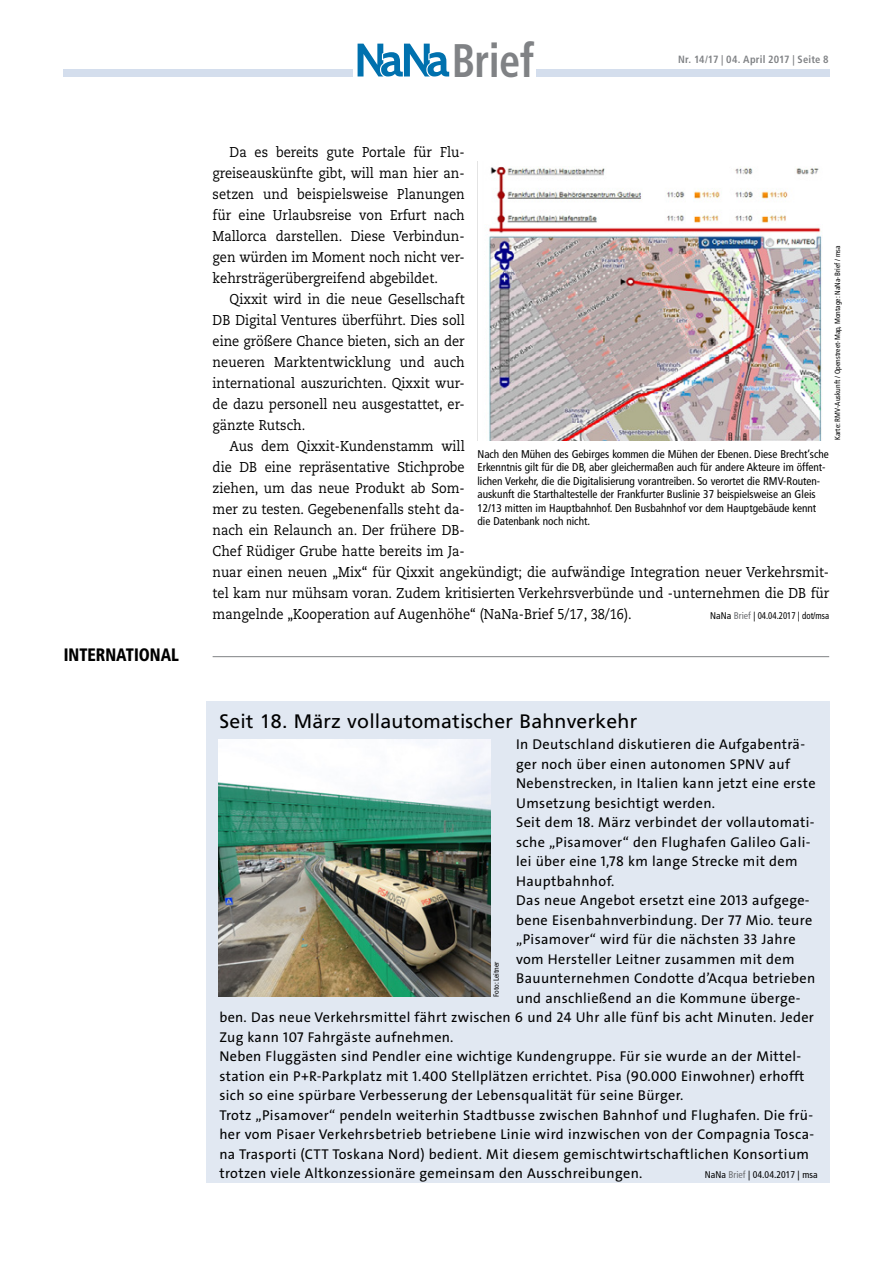
<style>
.page{position:relative;width:893px;height:1263px;background:#fff}
.page>*{position:absolute;margin:0;border:0;box-sizing:border-box;transform-origin:0 0}
.t1{font:700 condensed 47.1px "Frutiger LT Std";letter-spacing:-.015em;color:#808285;scale:.9 1}
.t2{font:19.5px "Frutiger LT Std";letter-spacing:.01em;color:#000}
.t3{font:900 condensed 18px "Frutiger LT Std";color:#000;scale:.9 1}
.t4{font:14.25px "The Sans Os F";letter-spacing:.025em;color:#000}
.t5{font:14.25px/21px "Caecilia LT Std";color:#000;text-align:justify;scale:.9 1}
.t6{font:condensed 11.25px/13.5px "Frutiger LT Std";color:#000}
.t7{font:700 condensed 10.5px "Frutiger LT Std";letter-spacing:.015em;color:#808285}
.t8{font:condensed 9.75px "Frutiger LT Std";color:#000}
.t9{font:condensed 7.5px "Frutiger LT Std";letter-spacing:.005em;color:#000}
.s1{color:#6d6e71}
</style>
<div class="page">
<div style="left:64px;top:69px;width:289px;height:8px;background:#d4deed"></div>
<div style="left:536px;top:69px;width:293px;height:8px;background:#d4deed"></div>
<svg style="left:358px;top:44px;width:91px;height:33px"></svg>
<hr style="left:213px;top:656px;width:616px;height:1px;background:#808285">
<img style="left:477px;top:161px;width:345px;height:279px">
<div style="left:207px;top:701px;width:623px;height:481px;background:#e1e8f2"></div>
<img style="left:219px;top:739px;width:272px;height:258px">
<p class="t3" style="left:64px;top:644px;width:130px">INTERNATIONAL</p>
<h1 class="t1" style="left:452px;top:32px;width:93px">Brief</h1>
<p class="t7" style="left:678px;top:53px;width:152px">Nr. 14/17 | 04. April 2017 | Seite 8</p>
<p class="t5" style="left:213px;top:142px;width:282px;text-indent:17px">Da es bereits gute Portale für Flu&shy;greiseauskünfte gibt, will man hier an&shy;setzen und beispielsweise Planungen für eine Urlaubsreise von Erfurt nach Mallorca darstellen. Diese Verbindun&shy;gen würden im Moment noch nicht ver&shy;kehrsträgerübergreifend abgebildet.</p>
<p class="t5" style="left:213px;top:289px;width:282px;text-indent:17px">Qixxit wird in die neue Gesellschaft DB Digital Ventures überführt. Dies soll eine größere Chance bieten, sich an der neueren Marktentwicklung und auch international auszurichten. Qixxit wur&shy;de dazu personell neu ausgestattet, er&shy;gänzte Rutsch.</p>
<p class="t5" style="left:213px;top:436px;width:687px;text-align:left;text-indent:17px">Aus dem Qixxit-Kundenstamm will<br>die DB eine repräsentative Stichprobe<br>ziehen, um das neue Produkt ab Som-<br>mer zu testen. Gegebenenfalls steht da-<br>nach ein Relaunch an. Der frühere DB-<br>Chef Rüdiger Grube hatte bereits im Ja-<br>nuar einen neuen „Mix“ für Qixxit angekündigt; die aufwändige Integration neuer Verkehrsmit&shy;tel kam nur mühsam voran. Zudem kritisierten Verkehrsverbünde und -unternehmen die DB für mangelnde „Kooperation auf Augenhöhe“ (NaNa-Brief 5/17, 38/16).</p>
<p class="t9" style="left:833px;top:440px;width:196px;rotate:-90deg">Karte: RMV-Auskunft / Openstreet-Map, Montage: NaNa-Brief / msa</p>
<p class="t6" style="left:477px;top:447px;width:353px">Nach den Mühen des Gebirges kommen die Mühen der Ebenen. Diese Brecht’sche Erkenntnis gilt für die DB, aber gleichermaßen auch für andere Akteure im öffent&shy;lichen Verkehr, die die Digitalisierung vorantreiben. So verortet die RMV-Routen&shy;auskunft die Starthaltestelle der Frankfurter Buslinie 37 beispielsweise an Gleis 12/13 mitten im Hauptbahnhof. Den Busbahnhof vor dem Hauptgebäude kennt die Datenbank noch nicht.</p>
<p class="t8" style="left:710px;top:610px;width:120px">NaNa <span class="s1">Brief</span> | 04.04.2017 | dot/msa</p>
<h2 class="t2" style="left:219px;top:710px;width:419px">Seit 18. März vollautomatischer Bahnverkehr</h2>
<p class="t4" style="left:516px;top:735px;width:290px">In Deutschland diskutieren die Aufgabenträ-</p>
<p class="t4" style="left:516px;top:755px;width:275px">ger noch über einen autonomen SPNV auf</p>
<p class="t4" style="left:516px;top:774px;width:301px">Nebenstrecken, in Italien kann jetzt eine erste</p>
<p class="t4" style="left:516px;top:794px;width:200px">Umsetzung besichtigt werden.</p>
<p class="t4" style="left:516px;top:813px;width:300px">Seit dem 18. März verbindet der vollautomati-</p>
<p class="t4" style="left:516px;top:833px;width:296px">sche „Pisamover“ den Flughafen Galileo Gali-</p>
<p class="t4" style="left:516px;top:852px;width:283px">lei über eine 1,78 km lange Strecke mit dem</p>
<p class="t4" style="left:516px;top:872px;width:100px">Hauptbahnhof.</p>
<p class="t4" style="left:516px;top:891px;width:295px">Das neue Angebot ersetzt eine 2013 aufgege-</p>
<p class="t4" style="left:516px;top:911px;width:298px">bene Eisenbahnverbindung. Der 77 Mio. teure</p>
<p class="t4" style="left:516px;top:930px;width:281px">„Pisamover“ wird für die nächsten 33 Jahre</p>
<p class="t4" style="left:516px;top:950px;width:280px">vom Hersteller Leitner zusammen mit dem</p>
<p class="t4" style="left:516px;top:969px;width:300px">Bauunternehmen Condotte d’Acqua betrieben</p>
<p class="t4" style="left:516px;top:989px;width:286px">und anschließend an die Kommune überge-</p>
<p class="t4" style="left:219px;top:1008px;width:596px">ben. Das neue Verkehrsmittel fährt zwischen 6 und 24 Uhr alle fünf bis acht Minuten. Jeder</p>
<p class="t4" style="left:219px;top:1028px;width:236px">Zug kann 107 Fahrgäste aufnehmen.</p>
<p class="t4" style="left:219px;top:1047px;width:583px">Neben Fluggästen sind Pendler eine wichtige Kundengruppe. Für sie wurde an der Mittel-</p>
<p class="t4" style="left:219px;top:1067px;width:587px">station ein P+R-Parkplatz mit 1.400 Stellplätzen errichtet. Pisa (90.000 Einwohner) erhofft</p>
<p class="t4" style="left:219px;top:1086px;width:466px">sich so eine spürbare Verbesserung der Lebensqualität für seine Bürger.</p>
<p class="t4" style="left:219px;top:1106px;width:595px">Trotz „Pisamover“ pendeln weiterhin Stadtbusse zwischen Bahnhof und Flughafen. Die frü-</p>
<p class="t4" style="left:219px;top:1125px;width:596px">her vom Pisaer Verkehrsbetrieb betriebene Linie wird inzwischen von der Compagnia Tosca-</p>
<p class="t4" style="left:219px;top:1145px;width:591px">na Trasporti (CTT Toskana Nord) bedient. Mit diesem gemischtwirtschaftlichen Konsortium</p>
<p class="t4" style="left:219px;top:1164px;width:424px">trotzen viele Altkonzessionäre gemeinsam den Ausschreibungen.</p>
<p class="t8" style="left:705px;top:1169px;width:114px">NaNa <span class="s1">Brief</span> | 04.04.2017 | msa</p>
<p class="t9" style="left:492px;top:997px;width:37px;rotate:-90deg">Foto: Leitner</p>
</div>
